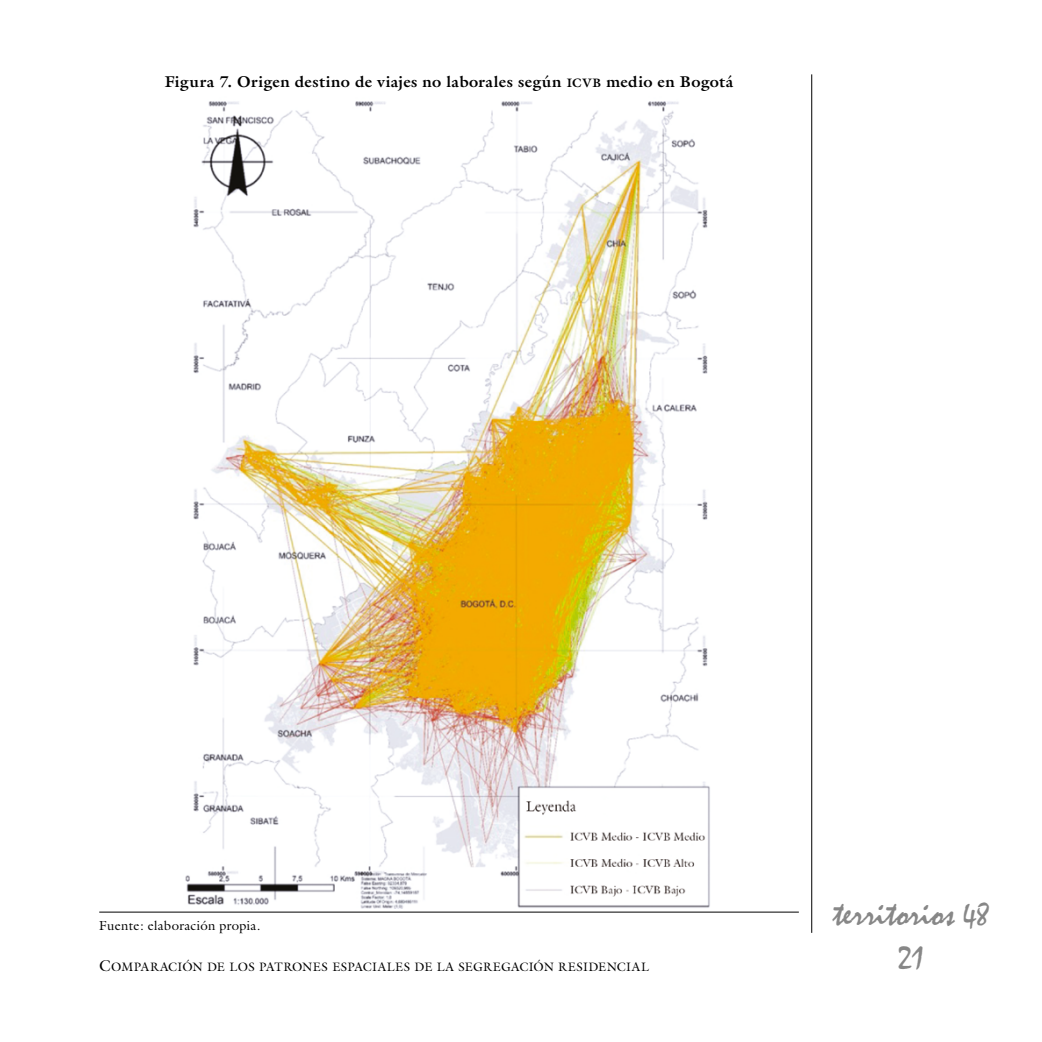
<style>
.page{position:relative;width:1042px;height:1042px;background:#fff}
.page>*{position:absolute;margin:0;border:0;box-sizing:border-box;transform-origin:0 0}
.t1{font:37.62px "Mistral";letter-spacing:-.01em;color:#878787}
.t2{font:33.25px "Mistral";color:#878787}
._15Tit_grafico{font:700 15.75px "Galliard";letter-spacing:.025em;color:#000}
._16Fte_grafico{font:13.12px "Galliard";letter-spacing:.02em;color:#000}
.t3{font:12.25px "Galliard";letter-spacing:.02em;color:#000}
.s1{font-size:12.25px}
.s2{font-size:15.75px}
.s3{font-size:31.5px}
</style>
<div class="page">
<hr style="left:811px;top:74px;width:1px;height:859px;background:#000">
<hr style="left:99px;top:912px;width:700px;height:1px;background:#000">
<img style="left:185px;top:101px;width:525px;height:807px">
<p class="_15Tit_grafico" style="left:165px;top:71px;width:570px">Figura 7. Origen destino de viajes no laborales según <span class="s1">icvb</span> medio en Bogotá</p>
<p class="_16Fte_grafico" style="left:99px;top:917px;width:163px">Fuente: elaboración propia.</p>
<p class="t3" style="left:99px;top:959px;width:551px"><span class="s2">C</span>OMPARACIÓN DE LOS PATRONES ESPACIALES DE LA SEGREGACIÓN RESIDENCIAL</p>
<h1 class="t1" style="left:833px;top:892px;width:158px">territorios <span class="s3">48</span></h1>
<h2 class="t2" style="left:898px;top:938px;width:27px">21</h2>
</div>
